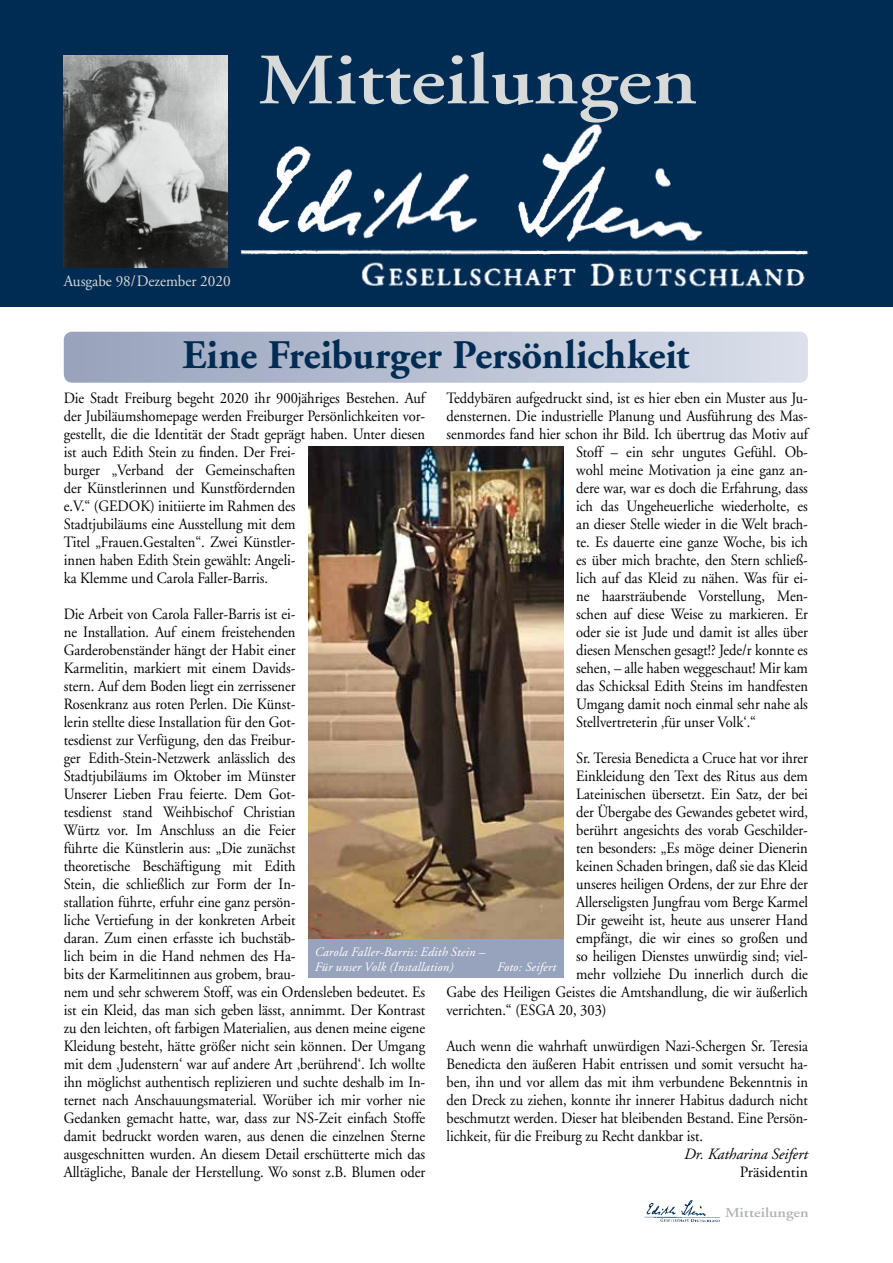
<style>
.page{position:relative;width:893px;height:1263px;background:#fff}
.page>*{position:absolute;margin:0;border:0;box-sizing:border-box;transform-origin:0 0}
.t1{font:600 72px "Adobe Garamond";color:#d8dada;scale:1.17 1}
.t2{font:700 40.5px "Adobe Garamond";color:#002c53}
.t3{font:15.75px/18px "Adobe Garamond";letter-spacing:-.005em;color:#000;scale:.92 1}
.t4{font:15.75px "Adobe Garamond";color:#d8dada;scale:.96 1}
.t5{font:italic 15.75px "Adobe Garamond";letter-spacing:-.005em;color:#000}
.t6{font:15.75px "Adobe Garamond";letter-spacing:-.005em;color:#000}
.t7{font:600 13.8px "Adobe Garamond";color:#b1b4b4;scale:1.17 1}
.t8{font:italic 12.75px/15px "Adobe Garamond";letter-spacing:.015em;color:#fff}
</style>
<div class="page">
<div style="left:0;top:0;width:893px;height:306px;background:#002c53"></div>
<img style="left:240px;top:124px;width:569px;height:163px">
<img style="left:644px;top:1200px;width:77px;height:23px">
<img style="left:64px;top:55px;width:163px;height:213px">
<div style="left:64px;top:332px;width:744px;height:51px;background:linear-gradient(to right,#97a2bb,#dadfeb);border-radius:9px"></div>
<img style="left:308px;top:446px;width:255px;height:494px">
<div style="left:308px;top:940px;width:255px;height:38px;background:#97a3bc"></div>
<h1 class="t1" style="left:258px;top:41px;width:377px">Mitteilungen</h1>
<p class="t4" style="left:64px;top:272px;width:175px">Ausgabe 98/Dezember 2020</p>
<h2 class="t2" style="left:182px;top:333px;width:509px">Eine Freiburger Persönlichkeit</h2>
<p class="t3" style="left:64px;top:389px;width:394px">Die Stadt Freiburg begeht 2020 ihr 900jähriges Bestehen. Auf der Jubiläumshomepage werden Freiburger Persönlichkeiten vor&shy;gestellt, die die Identität der Stadt geprägt haben. Unter diesen ist auch Edith Stein zu finden. Der Frei-<br>burger „Verband der Gemeinschaften<br>der Künstlerinnen und Kunstfördernden<br>e.V.“ (GEDOK) initiierte im Rahmen des<br>Stadtjubiläums eine Ausstellung mit dem<br>Titel „Frauen.Gestalten“. Zwei Künstler-<br>innen haben Edith Stein gewählt: Angeli-<br>ka Klemme und Carola Faller-Barris.</p>
<p class="t3" style="left:64px;top:605px;width:394px">Die Arbeit von Carola Faller-Barris ist ei-<br>ne Installation. Auf einem freistehenden<br>Garderobenständer hängt der Habit einer<br>Karmelitin, markiert mit einem Davids-<br>stern. Auf dem Boden liegt ein zerrissener<br>Rosenkranz aus roten Perlen. Die Künst-<br>lerin stellte diese Installation für den Got-<br>tesdienst zur Verfügung, den das Freibur-<br>ger Edith-Stein-Netzwerk anlässlich des<br>Stadtjubiläums im Oktober im Münster<br>Unserer Lieben Frau feierte. Dem Got-<br>tesdienst stand Weihbischof Christian<br>Würtz vor. Im Anschluss an die Feier<br>führte die Künstlerin aus: „Die zunächst<br>theoretische Beschäftigung mit Edith<br>Stein, die schließlich zur Form der In-<br>stallation führte, erfuhr eine ganz persön-<br>liche Vertiefung in der konkreten Arbeit<br>daran. Zum einen erfasste ich buchstäb-<br>lich beim in die Hand nehmen des Ha-<br>bits der Karmelitinnen aus grobem, brau-<br>nem und sehr schwerem Stoff, was ein Ordensleben bedeutet. Es ist ein Kleid, das man sich geben lässt, annimmt. Der Kontrast zu den leichten, oft farbigen Materialien, aus denen meine eigene Kleidung besteht, hätte größer nicht sein können. Der Umgang mit dem ‚Judenstern‘ war auf andere Art ‚berührend‘. Ich wollte ihn möglichst authentisch replizieren und suchte deshalb im In&shy;ternet nach Anschauungsmaterial. Worüber ich mir vorher nie Gedanken gemacht hatte, war, dass zur NS-Zeit einfach Stoffe damit bedruckt worden waren, aus denen die einzelnen Sterne ausgeschnitten wurden. An diesem Detail erschütterte mich das Alltägliche, Banale der Herstellung. Wo sonst z.B. Blumen oder</p>
<p class="t3" style="left:446px;top:389px;width:394px">Teddybären aufgedruckt sind, ist es hier eben ein Muster aus Ju-</p>
<p class="t3" style="left:446px;top:407px;width:394px">densternen. Die industrielle Planung und Ausführung des Mas-</p>
<p class="t3" style="left:446px;top:425px;width:394px">senmordes fand hier schon ihr Bild. Ich übertrug das Motiv auf</p>
<p class="t3" style="left:576px;top:443px;width:253px">Stoff – ein sehr ungutes Gefühl. Ob-</p>
<p class="t3" style="left:576px;top:461px;width:253px">wohl meine Motivation ja eine ganz an-</p>
<p class="t3" style="left:576px;top:479px;width:253px">dere war, war es doch die Erfahrung, dass</p>
<p class="t3" style="left:576px;top:497px;width:253px">ich das Ungeheuerliche wiederholte, es</p>
<p class="t3" style="left:576px;top:515px;width:253px">an dieser Stelle wieder in die Welt brach-</p>
<p class="t3" style="left:576px;top:533px;width:253px">te. Es dauerte eine ganze Woche, bis ich</p>
<p class="t3" style="left:576px;top:551px;width:253px">es über mich brachte, den Stern schließ-</p>
<p class="t3" style="left:576px;top:569px;width:253px">lich auf das Kleid zu nähen. Was für ei-</p>
<p class="t3" style="left:576px;top:587px;width:253px">ne haarsträubende Vorstellung, Men-</p>
<p class="t3" style="left:576px;top:605px;width:253px">schen auf diese Weise zu markieren. Er</p>
<p class="t3" style="left:576px;top:623px;width:253px">oder sie ist Jude und damit ist alles über</p>
<p class="t3" style="left:576px;top:641px;width:253px">diesen Menschen gesagt!? Jede/r konnte es</p>
<p class="t3" style="left:576px;top:659px;width:253px">sehen, – alle haben weggeschaut! Mir kam</p>
<p class="t3" style="left:576px;top:677px;width:253px">das Schicksal Edith Steins im handfesten</p>
<p class="t3" style="left:576px;top:695px;width:253px">Umgang damit noch einmal sehr nahe als</p>
<p class="t3" style="left:576px;top:713px;width:197px">Stellvertreterin ‚für unser Volk‘.“</p>
<p class="t3" style="left:576px;top:749px;width:253px">Sr. Teresia Benedicta a Cruce hat vor ihrer</p>
<p class="t3" style="left:576px;top:767px;width:253px">Einkleidung den Text des Ritus aus dem</p>
<p class="t3" style="left:576px;top:785px;width:253px">Lateinischen übersetzt. Ein Satz, der bei</p>
<p class="t3" style="left:576px;top:803px;width:253px">der Übergabe des Gewandes gebetet wird,</p>
<p class="t3" style="left:576px;top:821px;width:253px">berührt angesichts des vorab Geschilder-</p>
<p class="t3" style="left:576px;top:839px;width:253px">ten besonders: „Es möge deiner Dienerin</p>
<p class="t3" style="left:576px;top:857px;width:253px">keinen Schaden bringen, daß sie das Kleid</p>
<p class="t3" style="left:576px;top:875px;width:253px">unseres heiligen Ordens, der zur Ehre der</p>
<p class="t3" style="left:576px;top:893px;width:253px">Allerseligsten Jungfrau vom Berge Karmel</p>
<p class="t3" style="left:576px;top:911px;width:253px">Dir geweiht ist, heute aus unserer Hand</p>
<p class="t3" style="left:576px;top:929px;width:253px">empfängt, die wir eines so großen und</p>
<p class="t3" style="left:576px;top:947px;width:253px">so heiligen Dienstes unwürdig sind; viel-</p>
<p class="t3" style="left:576px;top:965px;width:253px">mehr vollziehe Du innerlich durch die</p>
<p class="t3" style="left:446px;top:983px;width:394px">Gabe des Heiligen Geistes die Amtshandlung, die wir äußerlich</p>
<p class="t3" style="left:446px;top:1001px;width:175px">verrichten.“ (ESGA 20, 303)</p>
<p class="t3" style="left:446px;top:1037px;width:394px;text-align:justify">Auch wenn die wahrhaft unwürdigen Nazi-Schergen Sr. Teresia Benedicta den äußeren Habit entrissen und somit versucht ha&shy;ben, ihn und vor allem das mit ihm verbundene Bekenntnis in den Dreck zu ziehen, konnte ihr innerer Habitus dadurch nicht beschmutzt werden. Dieser hat bleibenden Bestand. Eine Persön&shy;lichkeit, für die Freiburg zu Recht dankbar ist.</p>
<p class="t5" style="left:684px;top:1145px;width:125px">Dr. Katharina Seifert</p>
<p class="t6" style="left:740px;top:1163px;width:70px">Präsidentin</p>
<p class="t8" style="left:315px;top:945px;width:172px">Carola Faller-Barris: Edith Stein –<br>Für unser Volk (Installation)</p>
<p class="t8" style="left:497px;top:960px;width:60px">Foto: Seifert</p>
<p class="t7" style="left:725px;top:1205px;width:73px">Mitteilungen</p>
</div>
